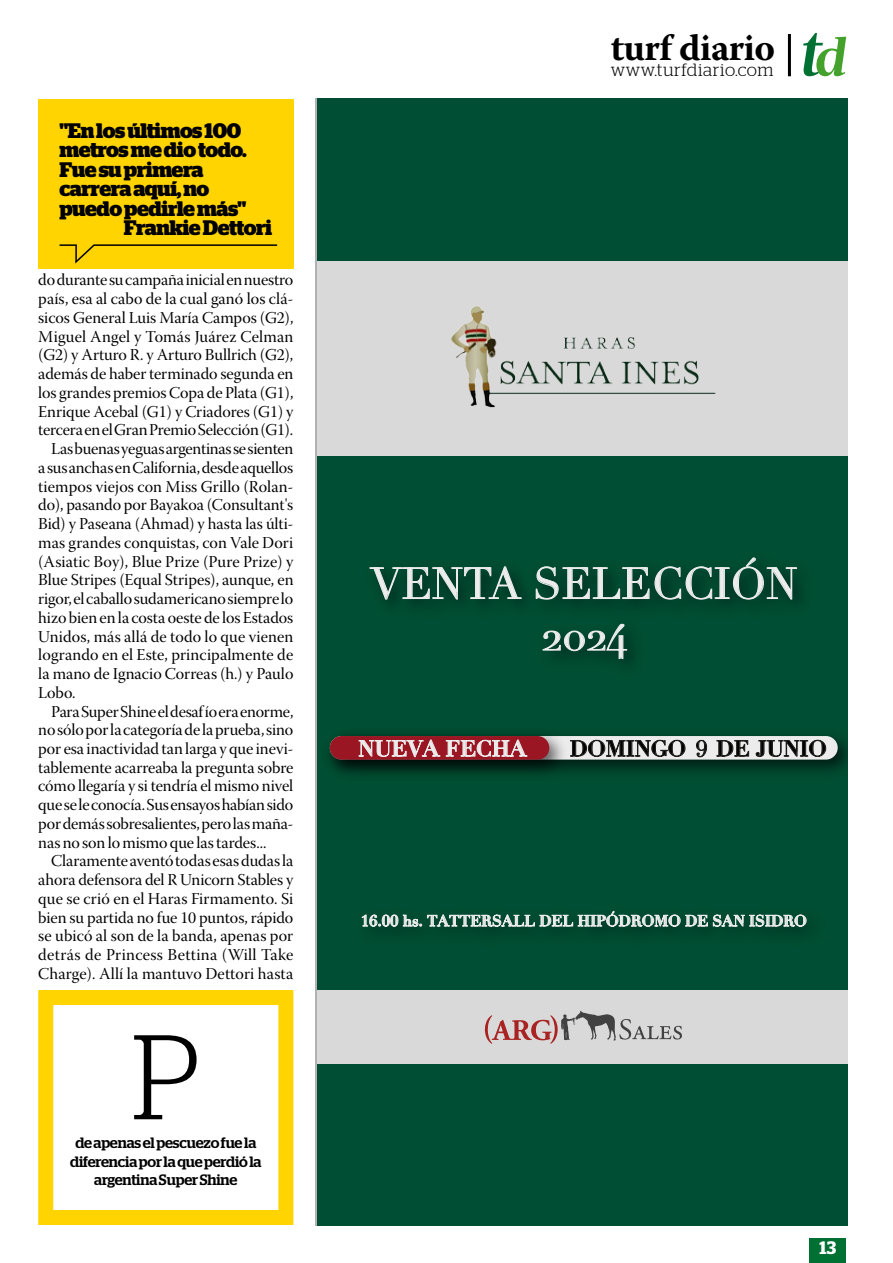
<style>
.page{position:relative;width:893px;height:1263px;background:#fff}
.page>*{position:absolute;margin:0;border:0;box-sizing:border-box;transform-origin:0 0}
.t1{font:300 120px "Stag";color:#000}
.t2{font:43.05px/51.6px "Didot";color:#ececec;text-align:center}
.t3{font:700 37.5px "Warnock Pro";letter-spacing:-.015em;color:#000}
.t4{font:22.2px "Didot";color:#000}
.t5{font:700 21.75px "Didot";color:#000}
.t6{font:700 21.75px "Didot";color:#ececec}
.t7{font:700 21px "Stag";letter-spacing:-.025em;color:#000}
.t8{font:600 18px "Stag";color:#fff}
.t9{font:300 17.7px "Stag";letter-spacing:.03em;color:#000}
.t10{font:16.5px "Warnock Pro Subh";letter-spacing:-.005em;color:#000}
.t11{font:16.5px "Warnock Pro Subh";letter-spacing:.02em;color:#000}
.t12{font:16.5px "Warnock Pro Subh";letter-spacing:.015em;color:#000}
.t13{font:700 15.15px "Didot";color:#ececec}
.t14{font:500 15px/18.8px "Stag";letter-spacing:-.01em;color:#000;text-align:center}
</style>
<div class="page">
<svg style="left:803px;top:33px;width:43px;height:43px"></svg>
<hr style="left:788px;top:34px;width:3px;height:42px;background:#000">
<div style="left:810px;top:1238px;width:36px;height:25px;background:#007033"></div>
<div style="left:317px;top:99px;width:530px;height:1127px;background:#004e34"></div>
<div style="left:317px;top:261px;width:530px;height:194px;background:#d9d9d9"></div>
<img style="left:440px;top:306px;width:288px;height:150px">
<svg style="left:369px;top:566px;width:153px;height:34px"></svg>
<svg style="left:535px;top:557px;width:262px;height:43px"></svg>
<svg style="left:542px;top:623px;width:86px;height:37px"></svg>
<img style="left:574px;top:736px;width:273px;height:36px">
<div style="left:330px;top:736px;width:508px;height:24px;background:#ececec;border-radius:12px"></div>
<img style="left:329px;top:734px;width:245px;height:40px">
<div style="left:330px;top:736px;width:219px;height:24px;background:#9a1622;border-radius:12px"></div>
<svg style="left:358px;top:739px;width:82px;height:18px"></svg>
<svg style="left:446px;top:739px;width:82px;height:18px"></svg>
<svg style="left:570px;top:739px;width:115px;height:18px"></svg>
<svg style="left:717px;top:740px;width:32px;height:16px"></svg>
<svg style="left:756px;top:740px;width:70px;height:17px"></svg>
<svg style="left:696px;top:739px;width:11px;height:19px"></svg>
<img style="left:361px;top:910px;width:446px;height:24px">
<svg style="left:362px;top:911px;width:444px;height:15px"></svg>
<div style="left:317px;top:990px;width:530px;height:74px;background:#d9d9d9"></div>
<svg style="left:485px;top:1010px;width:197px;height:34px"></svg>
<div style="left:38px;top:990px;width:255px;height:235px;border:15px solid #ffd400"></div>
<div style="left:38px;top:100px;width:255px;height:169px;background:#ffd400"></div>
<svg style="left:59px;top:244px;width:219px;height:20px"></svg>
<p class="t7" style="left:60px;top:118px;width:183px">"En los últimos 100</p>
<p class="t7" style="left:60px;top:138px;width:189px">metros me dio todo.</p>
<p class="t7" style="left:60px;top:157px;width:146px">Fue su primera</p>
<p class="t7" style="left:60px;top:177px;width:151px">carrera aquí, no</p>
<p class="t7" style="left:60px;top:196px;width:188px">puedo pedirle más"</p>
<p class="t7" style="left:124px;top:216px;width:150px">Frankie Dettori</p>
<p class="t10" style="left:38px;top:271px;width:257px">do durante su campaña inicial en nuestro</p>
<p class="t10" style="left:38px;top:289px;width:256px">país, esa al cabo de la cual ganó los clá-</p>
<p class="t10" style="left:38px;top:308px;width:257px">sicos General Luis María Campos (G2),</p>
<p class="t12" style="left:38px;top:327px;width:257px">Miguel Angel y Tomás Juárez Celman</p>
<p class="t10" style="left:38px;top:346px;width:257px">(G2) y Arturo R. y Arturo Bullrich (G2),</p>
<p class="t10" style="left:38px;top:364px;width:257px">además de haber terminado segunda en</p>
<p class="t10" style="left:38px;top:383px;width:257px">los grandes premios Copa de Plata (G1),</p>
<p class="t10" style="left:38px;top:402px;width:257px">Enrique Acebal (G1) y Criadores (G1) y</p>
<p class="t10" style="left:38px;top:421px;width:257px">tercera en el Gran Premio Selección (G1).</p>
<p class="t10" style="left:51px;top:439px;width:244px">Las buenas yeguas argentinas se sienten</p>
<p class="t10" style="left:38px;top:458px;width:257px">a sus anchas en California, desde aquellos</p>
<p class="t10" style="left:38px;top:477px;width:257px">tiempos viejos con Miss Grillo (Rolan-</p>
<p class="t10" style="left:38px;top:496px;width:257px">do), pasando por Bayakoa (Consultant's</p>
<p class="t10" style="left:38px;top:514px;width:257px">Bid) y Paseana (Ahmad) y hasta las últi-</p>
<p class="t10" style="left:38px;top:533px;width:256px">mas grandes conquistas, con Vale Dori</p>
<p class="t10" style="left:38px;top:552px;width:257px">(Asiatic Boy), Blue Prize (Pure Prize) y</p>
<p class="t10" style="left:38px;top:570px;width:257px">Blue Stripes (Equal Stripes), aunque, en</p>
<p class="t10" style="left:38px;top:589px;width:256px">rigor, el caballo sudamericano siempre lo</p>
<p class="t10" style="left:38px;top:608px;width:257px">hizo bien en la costa oeste de los Estados</p>
<p class="t10" style="left:38px;top:627px;width:257px">Unidos, más allá de todo lo que vienen</p>
<p class="t10" style="left:38px;top:645px;width:257px">logrando en el Este, principalmente de</p>
<p class="t10" style="left:38px;top:664px;width:257px">la mano de Ignacio Correas (h.) y Paulo</p>
<p class="t10" style="left:38px;top:683px;width:39px">Lobo.</p>
<p class="t10" style="left:51px;top:702px;width:244px">Para Super Shine el desafío era enorme,</p>
<p class="t10" style="left:38px;top:720px;width:257px">no sólo por la categoría de la prueba, sino</p>
<p class="t10" style="left:38px;top:739px;width:257px">por esa inactividad tan larga y que inevi-</p>
<p class="t10" style="left:38px;top:758px;width:257px">tablemente acarreaba la pregunta sobre</p>
<p class="t10" style="left:38px;top:777px;width:257px">cómo llegaría y si tendría el mismo nivel</p>
<p class="t10" style="left:38px;top:795px;width:257px">que se le conocía. Sus ensayos habían sido</p>
<p class="t10" style="left:38px;top:814px;width:257px">por demás sobresalientes, pero las maña-</p>
<p class="t10" style="left:38px;top:833px;width:230px">nas no son lo mismo que las tardes...</p>
<p class="t10" style="left:51px;top:852px;width:244px">Claramente aventó todas esas dudas la</p>
<p class="t10" style="left:38px;top:870px;width:257px">ahora defensora del R Unicorn Stables y</p>
<p class="t10" style="left:38px;top:889px;width:257px">que se crió en el Haras Firmamento. Si</p>
<p class="t10" style="left:38px;top:908px;width:257px">bien su partida no fue 10 puntos, rápido</p>
<p class="t10" style="left:38px;top:927px;width:257px">se ubicó al son de la banda, apenas por</p>
<p class="t11" style="left:38px;top:945px;width:257px">detrás de Princess Bettina (Will Take</p>
<p class="t10" style="left:38px;top:964px;width:257px">Charge). Allí la mantuvo Dettori hasta</p>
<h1 class="t1" style="left:131px;top:1009px;width:70px">P</h1>
<p class="t14" style="left:70px;top:1152px;width:193px">diferencia por la que perdió la argentina Super Shine</p>
<p class="t14" style="left:75px;top:1133px;width:182px">de apenas el pescuezo fue la</p>
<h3 class="t3" style="left:611px;top:25px;width:166px">turf diario</h3>
<p class="t9" style="left:611px;top:60px;width:164px">www.turfdiario.com</p>
<h2 class="t2" style="left:371px;top:559px;width:428px">VENTA SELECCIÓN<br>2024</h2>
<h3 class="t6" style="left:358px;top:735px;width:170px">NUEVA FECHA</h3>
<h3 class="t5" style="left:570px;top:735px;width:118px">DOMINGO</h3>
<h3 class="t5" style="left:716px;top:735px;width:112px">DE JUNIO</h3>
<h3 class="t4" style="left:695px;top:729px;width:14px">9</h3>
<p class="t13" style="left:361px;top:911px;width:447px">16.00 hs. TATTERSALL DEL HIPÓDROMO DE SAN ISIDRO</p>
<p class="t8" style="left:820px;top:1237px;width:18px">13</p>
</div>
